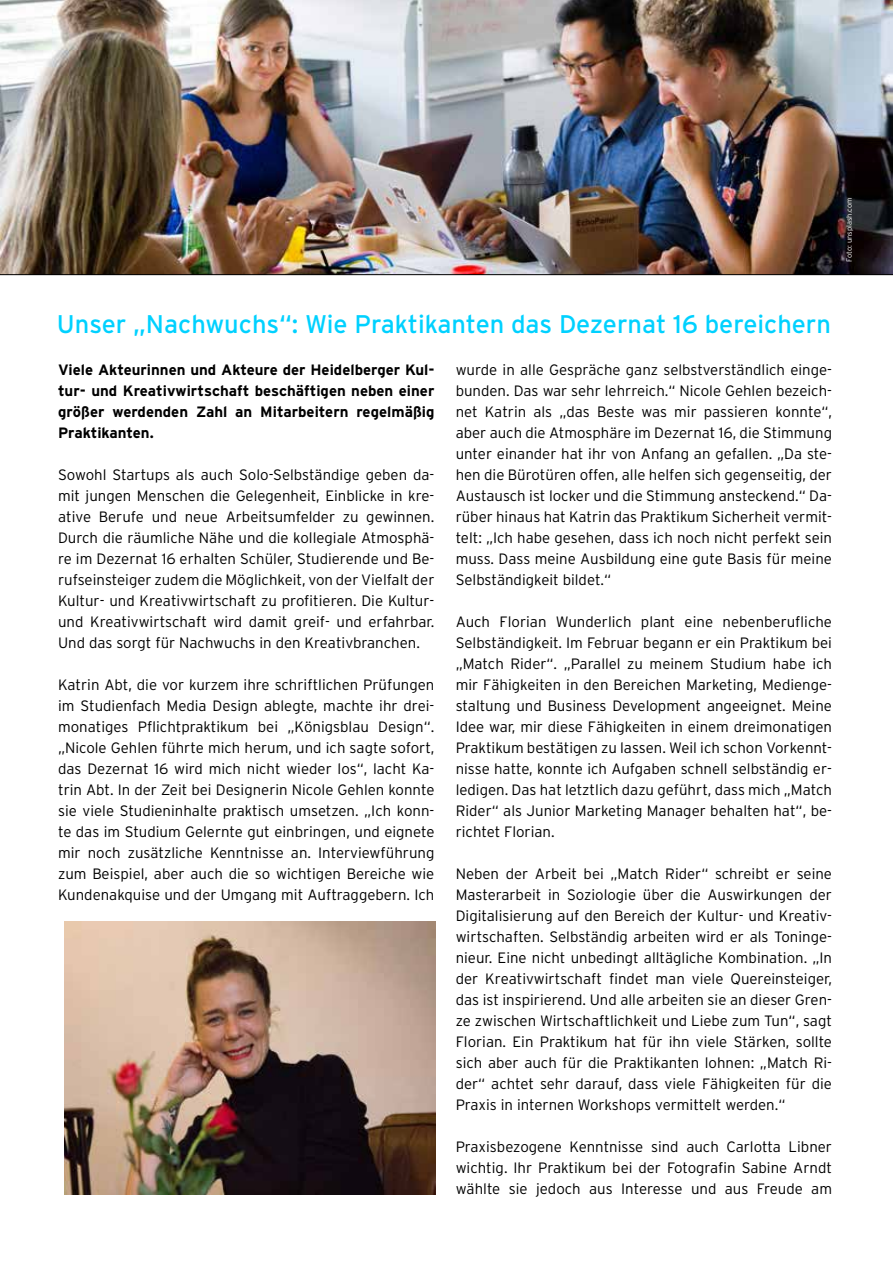
<style>
.page{position:relative;width:893px;height:1263px;background:#fff}
.page>*{position:absolute;margin:0;border:0;box-sizing:border-box;transform-origin:0 0}
.t1{font:25.5px "Interstate";color:#00d1ff}
.t2{font:300 15px/21px "Interstate";color:#000;text-align:justify}
.t3{font:700 15px/21px "Interstate";color:#000;text-align:justify}
.t4{font:300 7.5px "Interstate";color:#fff}
</style>
<div class="page">
<img style="left:0;top:0;width:893px;height:274px">
<hr style="left:0;top:274px;width:893px;height:1px;background:#000">
<img style="left:64px;top:921px;width:371px;height:273px">
<p class="t4" style="left:845px;top:261px;width:66px;rotate:-90deg">Foto: unsplash.com</p>
<h1 class="t1" style="left:57px;top:308px;width:776px">Unser „Nachwuchs“: Wie Praktikanten das Dezernat 16 bereichern</h1>
<p class="t2" style="left:456px;top:359px;width:378px">wurde in alle Gespräche ganz selbstverständlich einge&shy;bunden. Das war sehr lehrreich.“ Nicole Gehlen bezeich&shy;net Katrin als „das Beste was mir passieren konnte“, aber auch die Atmosphäre im Dezernat 16, die Stimmung unter einander hat ihr von Anfang an gefallen. „Da ste&shy;hen die Bürotüren offen, alle helfen sich gegenseitig, der Austausch ist locker und die Stimmung ansteckend.“ Da&shy;rüber hinaus hat Katrin das Praktikum Sicherheit vermit&shy;telt: „Ich habe gesehen, dass ich noch nicht perfekt sein muss. Dass meine Ausbildung eine gute Basis für meine Selbständigkeit bildet.“</p>
<p class="t2" style="left:456px;top:611px;width:378px">Auch Florian Wunderlich plant eine nebenberufliche Selbständigkeit. Im Februar begann er ein Praktikum bei „Match Rider“. „Parallel zu meinem Studium habe ich mir Fähigkeiten in den Bereichen Marketing, Medienge&shy;staltung und Business Development angeeignet. Meine Idee war, mir diese Fähigkeiten in einem dreimonatigen Praktikum bestätigen zu lassen. Weil ich schon Vorkennt&shy;nisse hatte, konnte ich Aufgaben schnell selbständig er&shy;ledigen. Das hat letztlich dazu geführt, dass mich „Match Rider“ als Junior Marketing Manager behalten hat“, be&shy;richtet Florian.</p>
<p class="t2" style="left:456px;top:863px;width:378px">Neben der Arbeit bei „Match Rider“ schreibt er seine Masterarbeit in Soziologie über die Auswirkungen der Digitalisierung auf den Bereich der Kultur- und Kreativ&shy;wirtschaften. Selbständig arbeiten wird er als Toninge&shy;nieur. Eine nicht unbedingt alltägliche Kombination. „In der Kreativwirtschaft findet man viele Quereinsteiger, das ist inspirierend. Und alle arbeiten sie an dieser Gren&shy;ze zwischen Wirtschaftlichkeit und Liebe zum Tun“, sagt Florian. Ein Praktikum hat für ihn viele Stärken, sollte sich aber auch für die Praktikanten lohnen: „Match Ri&shy;der“ achtet sehr darauf, dass viele Fähigkeiten für die Praxis in internen Workshops vermittelt werden.“</p>
<p class="t2" style="left:456px;top:1136px;width:378px">Praxisbezogene Kenntnisse sind auch Carlotta Libner wichtig. Ihr Praktikum bei der Fotografin Sabine Arndt wählte sie jedoch aus Interesse und aus Freude am</p>
<p class="t3" style="left:58px;top:359px;width:378px">Viele Akteurinnen und Akteure der Heidelberger Kul&shy;tur- und Kreativwirtschaft beschäftigen neben einer größer werdenden Zahl an Mitarbeitern regelmäßig Praktikanten.</p>
<p class="t2" style="left:58px;top:464px;width:378px">Sowohl Startups als auch Solo-Selbständige geben da&shy;mit jungen Menschen die Gelegenheit, Einblicke in kre&shy;ative Berufe und neue Arbeitsumfelder zu gewinnen.<br>Durch die räumliche Nähe und die kollegiale Atmosphä&shy;re im Dezernat 16 erhalten Schüler, Studierende und Be&shy;rufseinsteiger zudem die Möglichkeit, von der Vielfalt der Kultur- und Kreativwirtschaft zu profitieren. Die Kultur&shy;und Kreativwirtschaft wird damit greif- und erfahrbar.<br>Und das sorgt für Nachwuchs in den Kreativbranchen.</p>
<p class="t2" style="left:58px;top:674px;width:378px">Katrin Abt, die vor kurzem ihre schriftlichen Prüfungen im Studienfach Media Design ablegte, machte ihr drei&shy;monatiges Pflichtpraktikum bei „Königsblau Design“. „Nicole Gehlen führte mich herum, und ich sagte sofort, das Dezernat 16 wird mich nicht wieder los“, lacht Ka&shy;trin Abt. In der Zeit bei Designerin Nicole Gehlen konnte sie viele Studieninhalte praktisch umsetzen. „Ich konn&shy;te das im Studium Gelernte gut einbringen, und eignete mir noch zusätzliche Kenntnisse an. Interviewführung zum Beispiel, aber auch die so wichtigen Bereiche wie Kundenakquise und der Umgang mit Auftraggebern. Ich</p>
</div>
